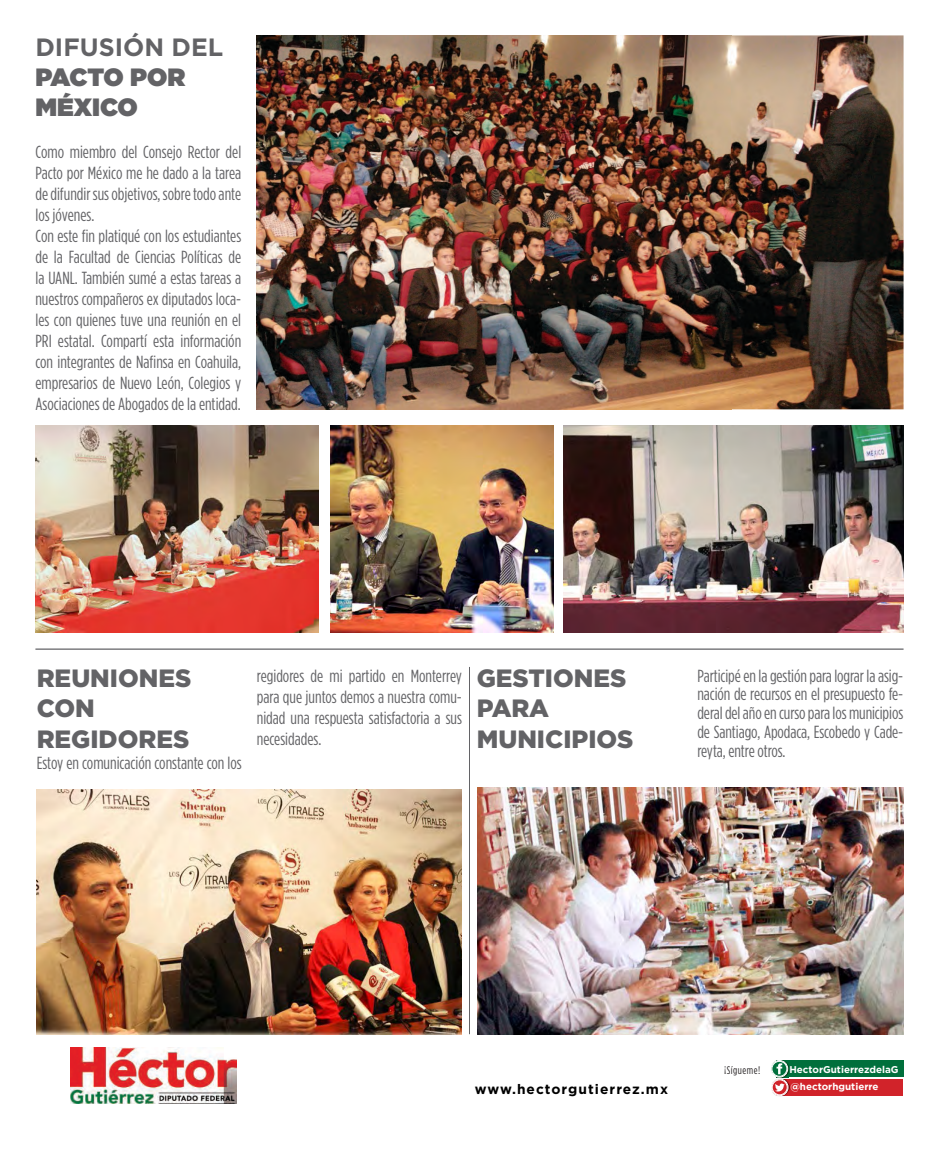
<style>
.page{position:relative;width:939px;height:1152px;background:#fff}
.page>*{position:absolute;margin:0;border:0;box-sizing:border-box;transform-origin:0 0}
.t1{font:900 25px/30px "Gotham HTF";color:#636366}
.t2{font:900 25px/30px "Gotham HTF";color:#636366}
.t3{font:700 25px "Gotham HTF";color:#636366}
.t4{font:condensed 17.5px/21px "Gotham HTF";color:#636366;text-align:justify}
.t5{font:700 13.75px "Gotham HTF";letter-spacing:.075em;color:#000}
.t6{font:condensed 11px "Gotham HTF";letter-spacing:.05em;color:#231f20}
.t7{font:700 9.88px/17.5px "Gotham HTF";color:#fff}
</style>
<div class="page">
<img style="left:256px;top:35px;width:648px;height:374px">
<img style="left:563px;top:425px;width:341px;height:207px">
<img style="left:35px;top:425px;width:283px;height:207px">
<hr style="left:35px;top:648px;width:869px;height:2px;background:#636366">
<img style="left:477px;top:787px;width:427px;height:247px">
<img style="left:37px;top:789px;width:425px;height:245px">
<hr style="left:469px;top:667px;width:1px;height:367px;background:#636366">
<img style="left:330px;top:425px;width:223px;height:207px">
<img style="left:71px;top:1047px;width:166px;height:56px">
<div style="left:779px;top:1079px;width:124px;height:16px;background:#d1232a"></div>
<div style="left:777px;top:1060px;width:127px;height:17px;background:#006f3c"></div>
<img style="left:771px;top:1060px;width:18px;height:36px">
<img style="left:782px;top:1060px;width:7px;height:17px">
<svg style="left:771px;top:1060px;width:17px;height:17px"></svg>
<div style="left:771px;top:1060px;width:17px;height:17px;border:1px solid #fff;border-radius:50%"></div>
<div style="left:772px;top:1061px;width:15px;height:15px;border:1px solid #fff;border-radius:50%"></div>
<img style="left:782px;top:1079px;width:7px;height:16px">
<svg style="left:771px;top:1079px;width:17px;height:16px"></svg>
<div style="left:771px;top:1079px;width:17px;height:16px;border:1px solid #fff;border-radius:50%"></div>
<div style="left:772px;top:1079px;width:15px;height:16px;border:1px solid #fff;border-radius:50%"></div>
<svg style="left:777px;top:1063px;width:5px;height:11px"></svg>
<svg style="left:775px;top:1083px;width:10px;height:8px"></svg>
<h1 class="t3" style="left:35px;top:33px;width:189px">DIFUSIÓN DEL</h1>
<h1 class="t2" style="left:35px;top:62px;width:151px">PACTO POR<br>MÉXICO</h1>
<p class="t4" style="left:35px;top:141px;width:207px;text-align:left">Como miembro del Consejo Rector del Pacto por México me he dado a la tarea de difundir sus objetivos, sobre todo ante los jóvenes.<br>Con este fin platiqué con los estudiantes de la Facultad de Ciencias Políticas de la UANL. También sumé a estas tareas a nuestros compañeros ex diputados loca&shy;les con quienes tuve una reunión en el PRI estatal. Compartí esta información con integrantes de Nafinsa en Coahuila, empresarios de Nuevo León, Colegios y Asociaciones de Abogados de la entidad.</p>
<h1 class="t1" style="left:37px;top:663px;width:156px">REUNIONES<br>CON<br>REGIDORES</h1>
<p class="t4" style="left:37px;top:751px;width:207px">Estoy en comunicación constante con los</p>
<p class="t4" style="left:257px;top:665px;width:207px">regidores de mi partido en Monterrey para que juntos demos a nuestra comu&shy;nidad una respuesta satisfactoria a sus necesidades.</p>
<h1 class="t1" style="left:477px;top:663px;width:158px">GESTIONES<br>PARA<br>MUNICIPIOS</h1>
<p class="t4" style="left:697px;top:666px;width:207px;line-height:18.8px">Participé en la gestión para lograr la asig&shy;nación de recursos en el presupuesto fe&shy;deral del año en curso para los municipios de Santiago, Apodaca, Escobedo y Cade&shy;reyta, entre otros.</p>
<p class="t5" style="left:475px;top:1081px;width:195px">www.hectorgutierrez.mx</p>
<p class="t6" style="left:724px;top:1064px;width:38px">¡Sígueme!</p>
<p class="t7" style="left:789px;top:1060px;width:111px">HectorGutierrezdelaG @hectorhgutierre</p>
</div>
